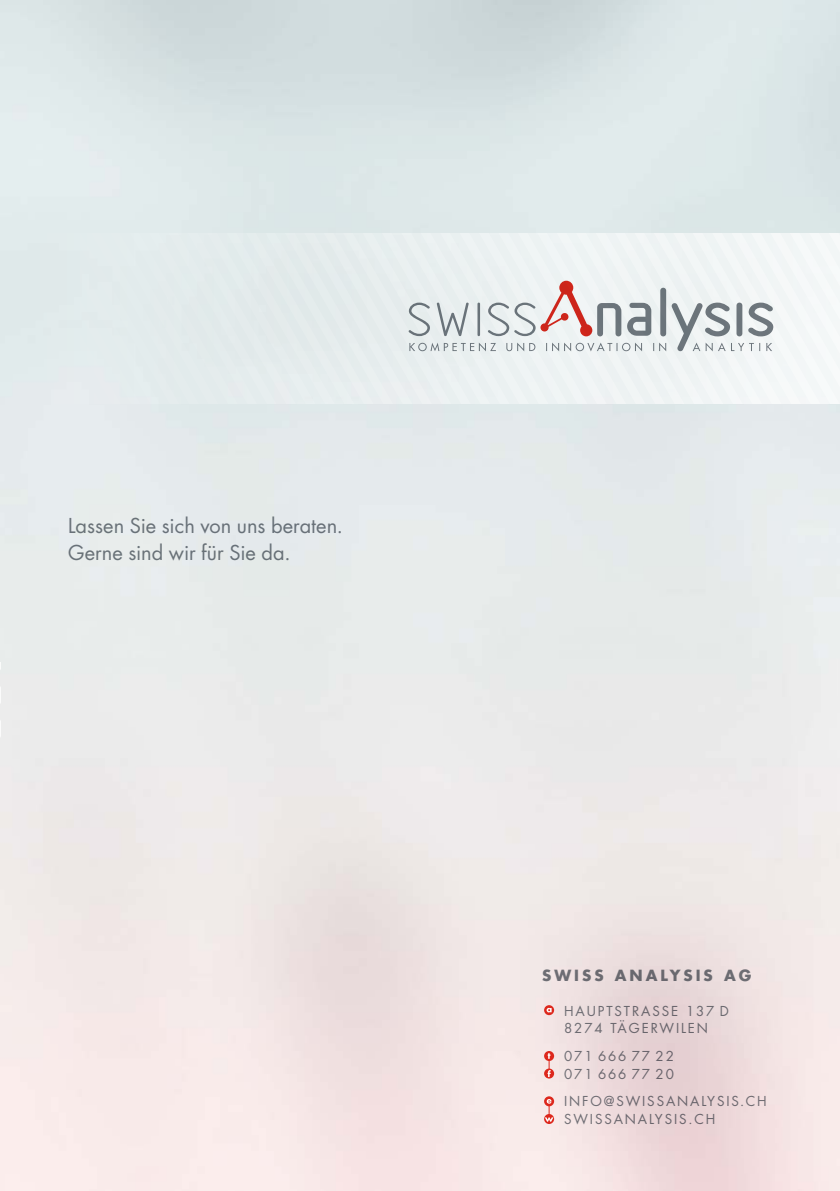
<style>
.page{position:relative;width:840px;height:1191px;background:#fff}
.page>*{position:absolute;margin:0;border:0;box-sizing:border-box;transform-origin:0 0}
.t1{font:20px/27px "Futura Std";color:#747b82}
.t2{font:700 15px "Futura Std";letter-spacing:.2em;color:#747b82}
.t3{font:13.4px/17.6px "Futura Std";letter-spacing:.14em;color:#747b82}
</style>
<div class="page">
<img style="left:0;top:0;width:839px;height:1191px">
<svg style="left:0;top:234px;width:839px;height:170px;fill:#e7edee"></svg>
<svg style="left:0;top:662px;width:1px;height:85px"></svg>
<svg style="left:543px;top:1005px;width:11px;height:10px"></svg>
<svg style="left:546px;top:1007px;width:5px;height:5px"></svg>
<svg style="left:543px;top:1051px;width:11px;height:10px"></svg>
<svg style="left:543px;top:1068px;width:11px;height:10px"></svg>
<svg style="left:547px;top:1051px;width:3px;height:26px"></svg>
<svg style="left:543px;top:1114px;width:11px;height:10px"></svg>
<svg style="left:543px;top:1096px;width:11px;height:10px"></svg>
<svg style="left:544px;top:1098px;width:9px;height:23px"></svg>
<div style="left:660px;top:288px;width:5px;height:48px;background:#6a747a;border-radius:3px"></div>
<svg style="left:436px;top:302px;width:32px;height:34px"></svg>
<hr style="left:477px;top:302px;width:3px;height:34px;background:#747b82">
<svg style="left:408px;top:302px;width:21px;height:34px"></svg>
<svg style="left:671px;top:302px;width:101px;height:49px"></svg>
<svg style="left:409px;top:342px;width:256px;height:9px"></svg>
<svg style="left:487px;top:281px;width:164px;height:55px"></svg>
<h1 class="t1" style="left:68px;top:512px;width:276px">Lassen Sie sich von uns beraten.<br>Gerne sind wir für Sie da.</h1>
<p class="t2" style="left:542px;top:965px;width:211px">SWISS ANALYSIS AG</p>
<p class="t3" style="left:564px;top:1002px;width:166px">HAUPTSTRASSE 137 D<br>8274 TÄGERWILEN</p>
<p class="t3" style="left:564px;top:1047px;width:111px">071 666 77 22<br>071 666 77 20</p>
<p class="t3" style="left:564px;top:1092px;width:204px">INFO@SWISSANALYSIS.CH<br>SWISSANALYSIS.CH</p>
</div>
